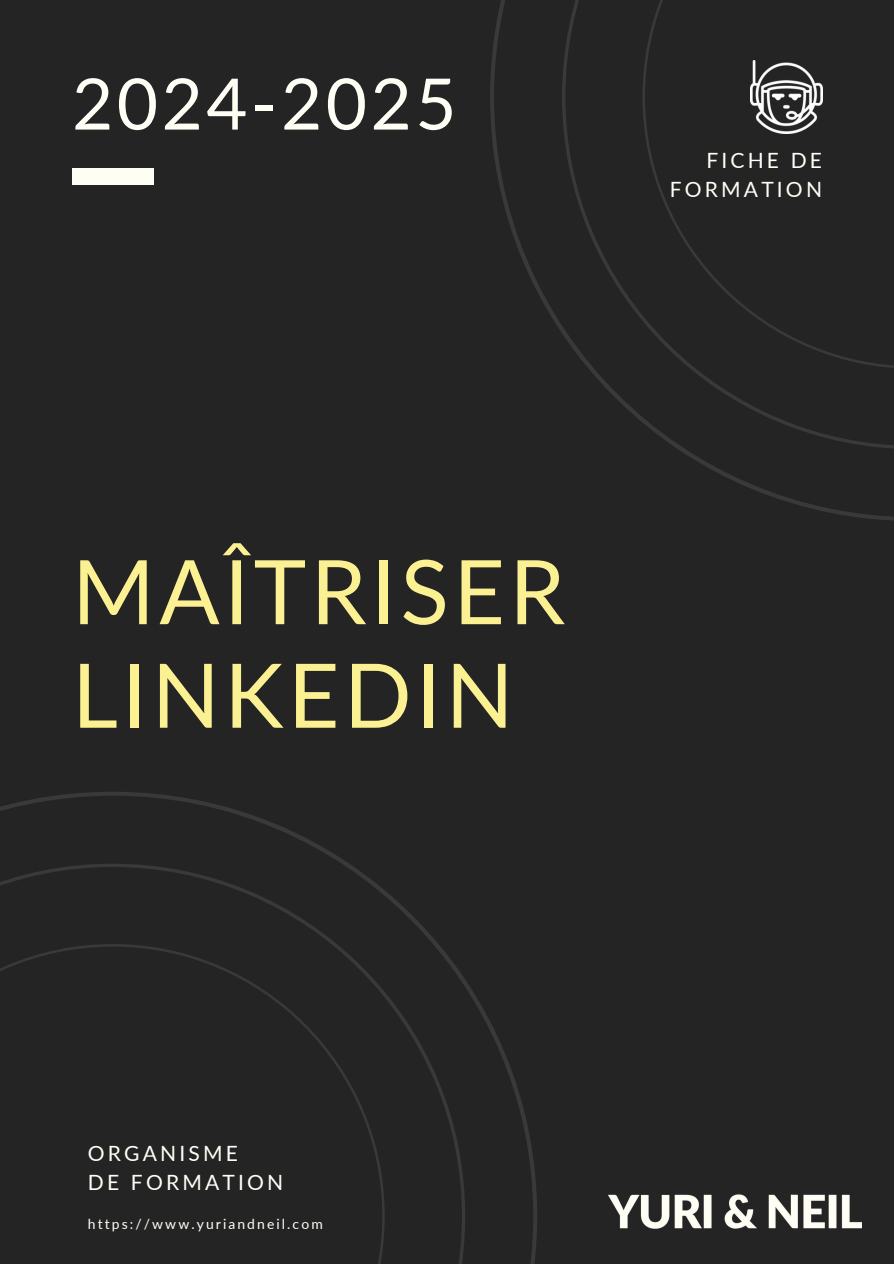
<style>
.page{position:relative;width:894px;height:1264px;background:#fff}
.page>*{position:absolute;margin:0;border:0;box-sizing:border-box;transform-origin:0 0}
.t1{font:89.1px/103.5px "Lato";letter-spacing:.05em;color:#fcf192}
.t2{font:70.95px "Lato";letter-spacing:.05em;color:#fffef5}
.t3{font:21px/29.2px "Lato";letter-spacing:.15em;color:#fffef5;text-align:right}
.t4{font:13.95px "Lato";letter-spacing:.15em;color:#fffef5}
</style>
<div class="page">
<div style="left:0;top:0;width:893px;height:1263px;background:#252425"></div>
<div style="left:72px;top:169px;width:81px;height:15px;background:#fffef5"></div>
<svg style="left:490px;top:0;width:403px;height:520px"></svg>
<svg style="left:0;top:792px;width:537px;height:471px"></svg>
<img style="left:608px;top:1194px;width:253px;height:35px">
<img style="left:750px;top:61px;width:72px;height:72px">
<p class="t2" style="left:72px;top:59px;width:386px">2024-2025</p>
<p class="t3" style="left:669px;top:145px;width:154px">FICHE DE<br>FORMATION</p>
<h2 class="t1" style="left:72px;top:538px;width:494px">MAÎTRISER<br>LINKEDIN</h2>
<h3 class="t3" style="left:88px;top:1138px;width:197px;text-align:left">ORGANISME<br>DE FORMATION</h3>
<p class="t4" style="left:88px;top:1215px;width:236px">https://www.yuriandneil.com</p>
</div>
